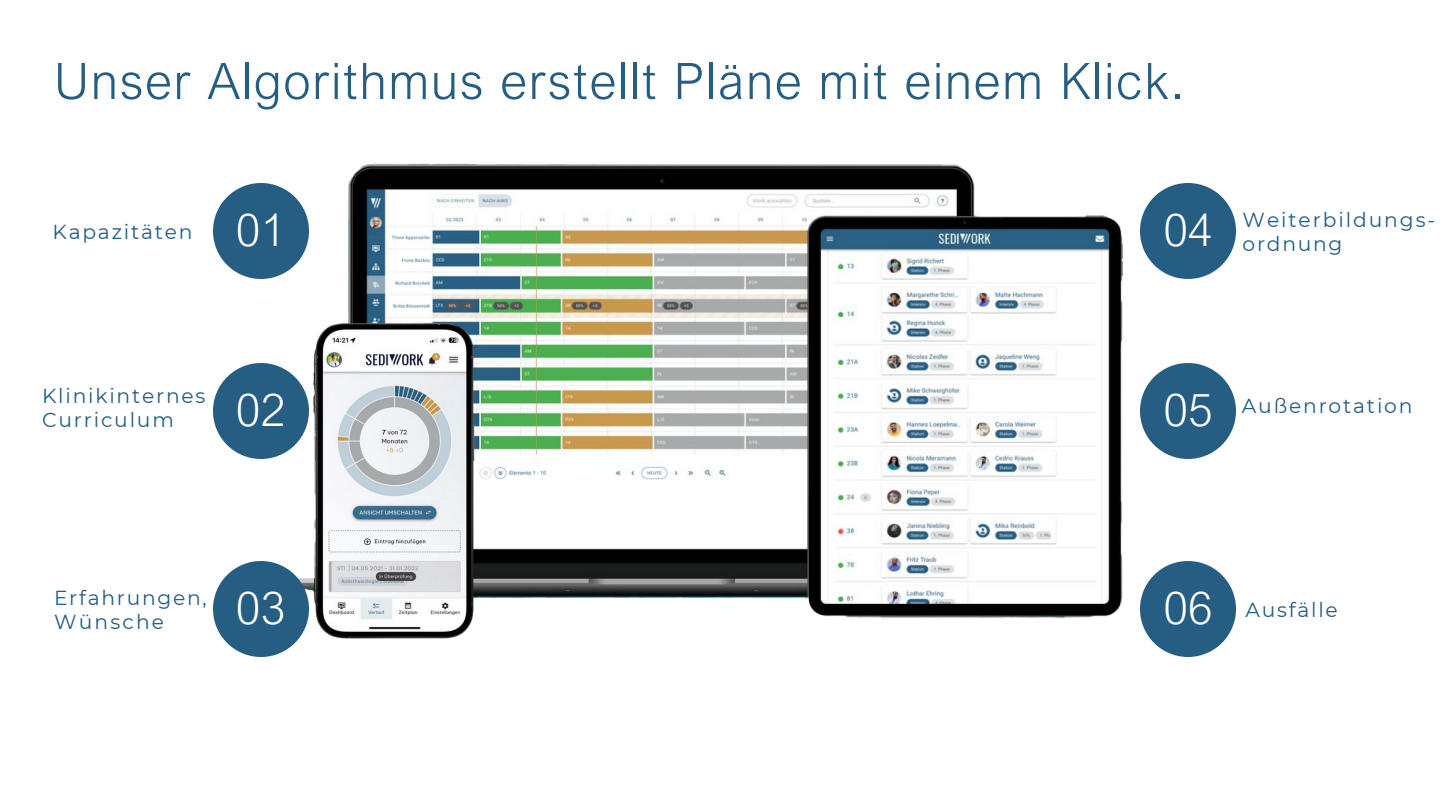
<style>
.page{position:relative;width:1440px;height:810px;background:#fff}
.page>*{position:absolute;margin:0;border:0;box-sizing:border-box;transform-origin:0 0}
.t1{font:300 50.3px "Arial Nova";letter-spacing:.04em;color:#255d83}
.t2{font:300 44.3px "Arial Nova";letter-spacing:.005em;color:#fff}
.t3{font:20.3px "Montserrat";letter-spacing:.085em;color:#255d83}
.t4{font:20.2px "Montserrat";letter-spacing:.095em;color:#255d83}
</style>
<div class="page">
<img style="left:268px;top:163px;width:856px;height:455px">
<img style="left:305px;top:292px;width:179px;height:347px">
<div style="left:213px;top:183px;width:96px;height:96px;background:#255d83;border-radius:50%"></div>
<div style="left:213px;top:363px;width:96px;height:96px;background:#255d83;border-radius:50%"></div>
<div style="left:213px;top:561px;width:96px;height:96px;background:#255d83;border-radius:50%"></div>
<div style="left:1140px;top:183px;width:96px;height:96px;background:#255d83;border-radius:50%"></div>
<div style="left:1140px;top:363px;width:96px;height:96px;background:#255d83;border-radius:50%"></div>
<div style="left:1140px;top:561px;width:96px;height:96px;background:#255d83;border-radius:50%"></div>
<p class="t1" style="left:54px;top:50px;width:1132px">Unser Algorithmus erstellt Pläne mit einem Klick.</p>
<p class="t3" style="left:53px;top:219px;width:141px">Kapazitäten</p>
<p class="t2" style="left:236px;top:202px;width:51px">01</p>
<p class="t2" style="left:1163px;top:202px;width:51px">04</p>
<p class="t4" style="left:1243px;top:207px;width:194px">Weiterbildungs-</p>
<p class="t3" style="left:1243px;top:231px;width:101px">ordnung</p>
<p class="t3" style="left:42px;top:383px;width:165px">Klinikinternes</p>
<p class="t4" style="left:42px;top:407px;width:133px">Curriculum</p>
<p class="t2" style="left:236px;top:382px;width:51px">02</p>
<p class="t2" style="left:1163px;top:382px;width:51px">05</p>
<p class="t3" style="left:1242px;top:393px;width:172px">Außenrotation</p>
<p class="t3" style="left:54px;top:585px;width:154px">Erfahrungen,</p>
<p class="t4" style="left:54px;top:610px;width:112px">Wünsche</p>
<p class="t2" style="left:236px;top:580px;width:51px">03</p>
<p class="t2" style="left:1163px;top:580px;width:51px">06</p>
<p class="t3" style="left:1246px;top:597px;width:94px">Ausfälle</p>
</div>
